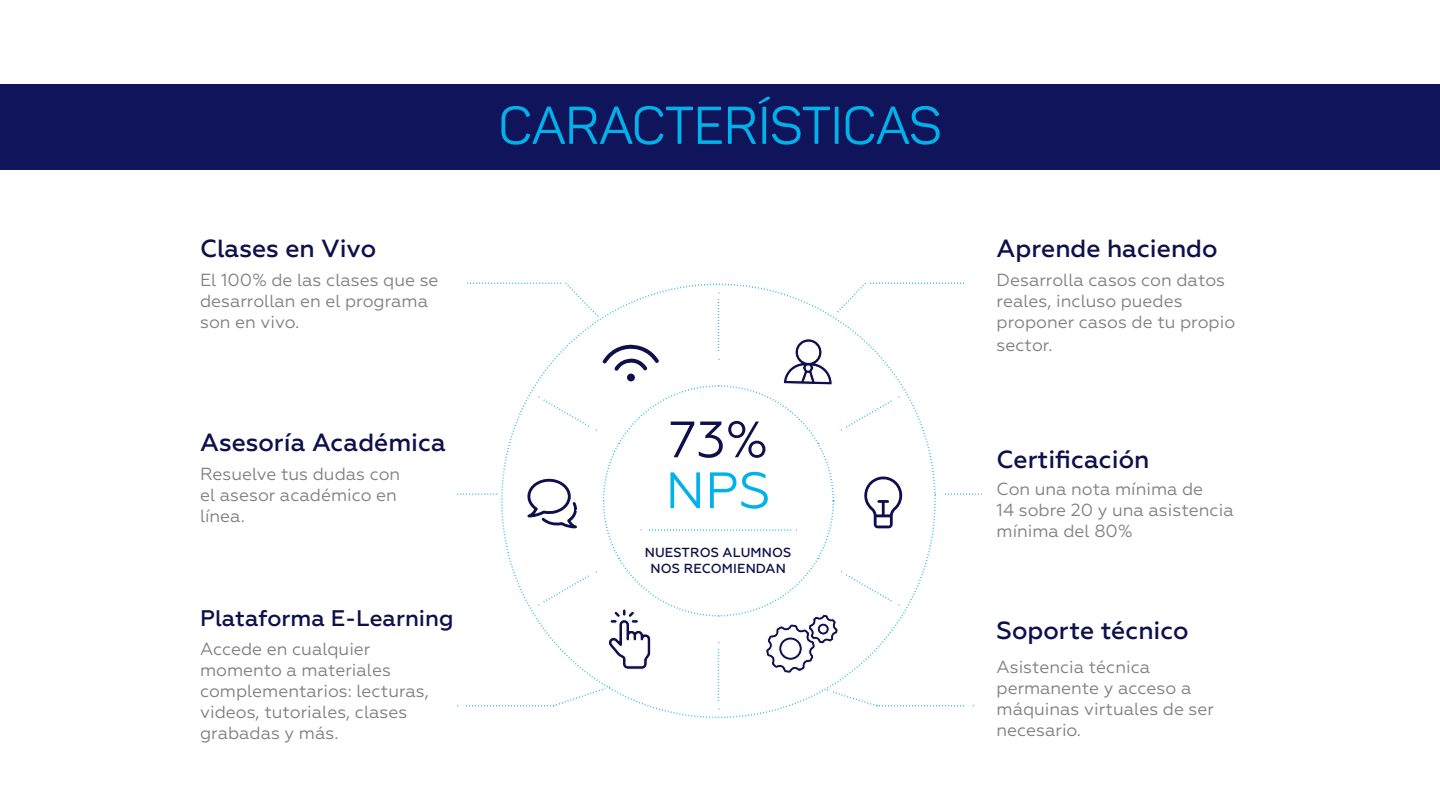
<style>
.page{position:relative;width:1440px;height:810px;background:#fff}
.page>*{position:absolute;margin:0;border:0;box-sizing:border-box;transform-origin:0 0}
.t1{font:52.5px "Panton";color:#01b1ea}
.t2{font:51px "Geometria";color:#01b1ea}
.t3{font:51px "Geometria";color:#0d104a}
.t4{font:500 24.75px "Geometria";color:#0d104a}
.t5{font:500 22.58px "Geometria";color:#0d104a}
.t6{font:17.48px/21px "Geometria";color:#808080}
.t7{font:500 13.12px/15.8px "Geometria";letter-spacing:.01em;color:#0d104a;text-align:center}
</style>
<div class="page">
<div style="left:0;top:84px;width:1440px;height:85px;background:#10145b"></div>
<svg style="left:864px;top:476px;width:39px;height:53px"></svg>
<svg style="left:602px;top:344px;width:57px;height:38px"></svg>
<svg style="left:527px;top:478px;width:50px;height:51px"></svg>
<svg style="left:608px;top:609px;width:43px;height:61px"></svg>
<svg style="left:783px;top:338px;width:50px;height:106px"></svg>
<svg style="left:467px;top:282px;width:132px;height:35px"></svg>
<svg style="left:837px;top:282px;width:127px;height:31px"></svg>
<svg style="left:466px;top:687px;width:144px;height:20px"></svg>
<svg style="left:827px;top:689px;width:137px;height:18px"></svg>
<svg style="left:457px;top:493px;width:40px;height:2px"></svg>
<svg style="left:945px;top:493px;width:37px;height:2px"></svg>
<svg style="left:718px;top:642px;width:1px;height:59px"></svg>
<svg style="left:718px;top:293px;width:1px;height:58px"></svg>
<svg style="left:538px;top:571px;width:59px;height:35px"></svg>
<svg style="left:841px;top:397px;width:58px;height:34px"></svg>
<svg style="left:765px;top:571px;width:134px;height:103px"></svg>
<svg style="left:538px;top:397px;width:59px;height:34px"></svg>
<svg style="left:649px;top:529px;width:148px;height:2px"></svg>
<h1 class="t1" style="left:499px;top:93px;width:444px">CARACTERÍSTICAS</h1>
<h3 class="t4" style="left:200px;top:234px;width:178px">Clases en Vivo</h3>
<h3 class="t4" style="left:997px;top:234px;width:222px">Aprende haciendo</h3>
<p class="t6" style="left:200px;top:270px;width:240px">El 100% de las clases que se desarrollan en el programa son en vivo.</p>
<p class="t6" style="left:997px;top:270px;width:240px">Desarrolla casos con datos reales, incluso puedes proponer casos de tu propio</p>
<p class="t6" style="left:997px;top:335px;width:58px">sector.</p>
<h3 class="t4" style="left:200px;top:428px;width:247px">Asesoría Académica</h3>
<p class="t6" style="left:200px;top:463px;width:202px">Resuelve tus dudas con el asesor académico en línea.</p>
<p class="t5" style="left:200px;top:605px;width:255px">Plataforma E-Learning</p>
<p class="t6" style="left:200px;top:638px;width:230px">Accede en cualquier momento a materiales complementarios: lecturas, videos, tutoriales, clases grabadas y más.</p>
<h2 class="t3" style="left:668px;top:410px;width:101px">73%</h2>
<h2 class="t2" style="left:665px;top:461px;width:107px">NPS</h2>
<p class="t7" style="left:645px;top:545px;width:148px">NUESTROS ALUMNOS<br>NOS RECOMIENDAN</p>
<h3 class="t4" style="left:997px;top:445px;width:154px">Certificación</h3>
<p class="t6" style="left:997px;top:478px;width:239px">Con una nota mínima de<br>14 sobre 20 y una asistencia mínima del 80%</p>
<h3 class="t4" style="left:997px;top:616px;width:194px">Soporte técnico</h3>
<p class="t6" style="left:997px;top:656px;width:219px">Asistencia técnica permanente y acceso a máquinas virtuales de ser necesario.</p>
</div>
